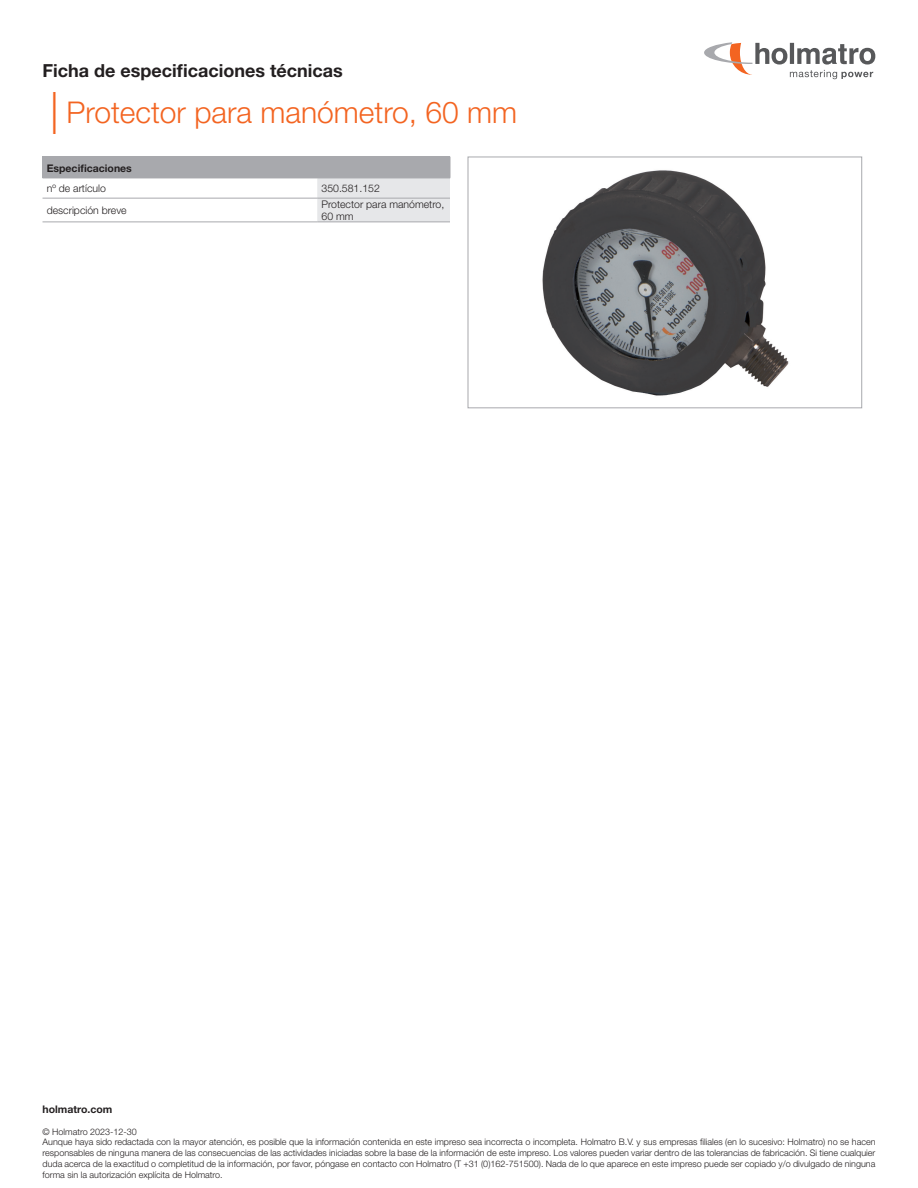
<style>
.page{position:relative;width:918px;height:1188px;background:#fff}
.page>*{position:absolute;margin:0;border:0;box-sizing:border-box;transform-origin:0 0}
.t1{font:300 30px "Helvetica Neue LT Std";color:#f36421}
.t2{font:700 18px "Helvetica Neue LT Std";color:#231f20}
.t3{font:300 10.5px/12px "Helvetica Neue LT Std";color:#231f20}
.t4{font:700 10.5px "Helvetica Neue LT Std";color:#231f20}
.t5{font:300 9px/10.8px "Helvetica Neue LT Std";color:#231f20}
.s1{font-size:42px}
</style>
<div class="page">
<svg style="left:704px;top:42px;width:171px;height:37px"></svg>
<div style="left:43px;top:157px;width:407px;height:21px;background:#a8a9ad"></div>
<svg style="left:317px;top:157px;width:134px;height:65px"></svg>
<hr style="left:43px;top:178px;width:274px;height:1px;background:#a8a9ad">
<hr style="left:317px;top:178px;width:133px;height:1px;background:#a8a9ad">
<hr style="left:43px;top:222px;width:274px;height:1px;background:#a8a9ad">
<hr style="left:43px;top:198px;width:274px;height:1px;background:#a8a9ad">
<hr style="left:317px;top:222px;width:133px;height:1px;background:#a8a9ad">
<hr style="left:317px;top:198px;width:133px;height:1px;background:#a8a9ad">
<img style="left:542px;top:170px;width:247px;height:226px">
<div style="left:468px;top:157px;width:394px;height:251px;border:1px solid #a8a9ad"></div>
<h2 class="t2" style="left:43px;top:59px;width:302px">Ficha de especificaciones técnicas</h2>
<h1 class="t1" style="left:50px;top:94px;width:469px"><span class="s1">|</span> Protector para manómetro, 60 mm</h1>
<p class="t4" style="left:47px;top:161px;width:87px">Especificaciones</p>
<p class="t3" style="left:47px;top:182px;width:61px">nº de artículo</p>
<p class="t3" style="left:322px;top:182px;width:60px">350.581.152</p>
<p class="t3" style="left:47px;top:204px;width:81px">descripción breve</p>
<p class="t3" style="left:322px;top:198px;width:124px">Protector para manómetro,<br>60 mm</p>
<p class="t4" style="left:43px;top:1103px;width:71px">holmatro.com</p>
<p class="t5" style="left:43px;top:1126px;width:835px">© Holmatro 2023-12-30<br>Aunque haya sido redactada con la mayor atención, es posible que la información contenida en este impreso sea incorrecta o incompleta. Holmatro B.V. y sus empresas filiales (en lo sucesivo: Holmatro) no se hacen responsables de ninguna manera de las consecuencias de las actividades iniciadas sobre la base de la información de este impreso. Los valores pueden variar dentro de las tolerancias de fabricación. Si tiene cualquier duda acerca de la exactitud o completitud de la información, por favor, póngase en contacto con Holmatro (T +31 (0)162-751500). Nada de lo que aparece en este impreso puede ser copiado y/o divulgado de ninguna forma sin la autorización explícita de Holmatro.</p>
</div>
